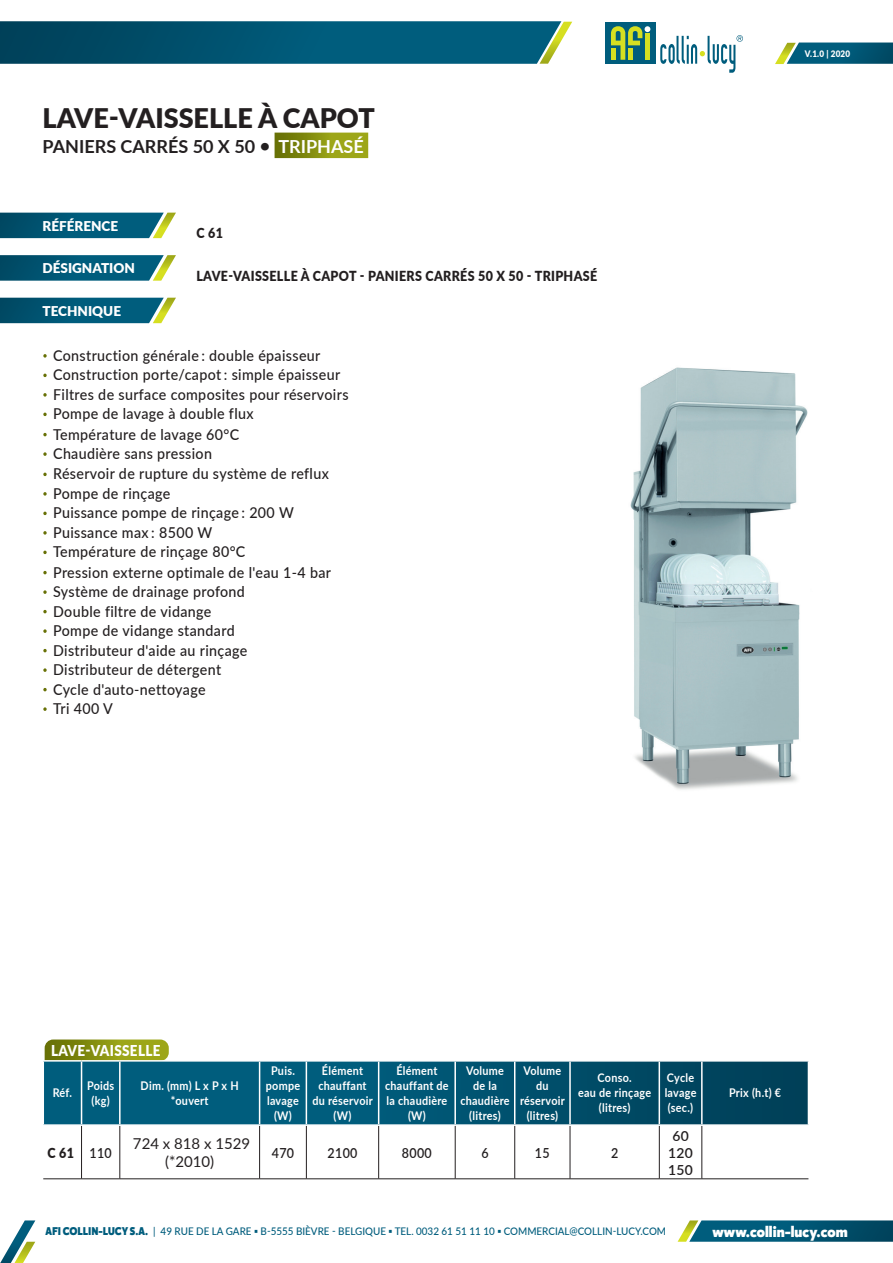
<style>
.page{position:relative;width:893px;height:1263px;background:#fff}
.page>*{position:absolute;margin:0;border:0;box-sizing:border-box;transform-origin:0 0}
.t1{font:900 27px "Lato";color:#231f20}
.t2{font:700 18px "Lato";color:#231f20}
.t3{font:500 15px "Lato";letter-spacing:.025em;color:#231f20;scale:.95 1}
.t4{font:800 15px "Karu";color:#fff}
.t5{font:15px/18px "Lato";color:#231f20;text-align:center}
.t6{font:900 15px "Lato";letter-spacing:.025em;color:#fff;scale:.9 1}
.t7{font:900 13.8px "Lato";letter-spacing:.025em;color:#231f20;scale:.9 1}
.t8{font:600 13.8px "Lato";letter-spacing:.025em;color:#231f20;scale:.9 1}
.t9{font:600 13.8px/16.6px "Lato";letter-spacing:.025em;color:#231f20;text-align:center}
.t10{font:900 13.5px "Lato";color:#fff}
.t11{font:700 12px/15px "Lato";letter-spacing:.025em;color:#fff;text-align:center;scale:.9 1}
.t12{font:500 10.5px "Lato";color:#005d7d;scale:.94 1}
.t13{font:900 9px "Lato";color:#fff;scale:.9 1}
.s1{color:#fff}
.s2{font-size:9px;color:#fff}
.s3{font-weight:600}
.s4{font-family:"Karu";font-weight:800;font-size:11.25px}
</style>
<div class="page">
<svg style="left:0;top:1220px;width:35px;height:43px"></svg>
<svg style="left:0;top:21px;width:572px;height:43px;background:#0b5b75"></svg>
<svg style="left:0;top:213px;width:176px;height:25px;background:#19677a"></svg>
<svg style="left:0;top:255px;width:176px;height:26px;background:#1d6a7d"></svg>
<svg style="left:0;top:298px;width:176px;height:25px;background:#19677a"></svg>
<svg style="left:775px;top:43px;width:118px;height:21px;background:#236e7b"></svg>
<svg style="left:678px;top:1220px;width:215px;height:22px;background:#1a6579"></svg>
<div style="left:605px;top:22px;width:51px;height:42px;background:#005d7d"></div>
<svg style="left:611px;top:26px;width:39px;height:34px"></svg>
<svg style="left:660px;top:35px;width:83px;height:38px"></svg>
<div style="left:275px;top:133px;width:93px;height:25px;background:linear-gradient(to right,#6a7306,#abb41d)"></div>
<svg style="left:45px;top:1039px;width:124px;height:21px;background:#8e971b"></svg>
<svg style="left:44px;top:1061px;width:764px;height:63px;background:#035572"></svg>
<hr style="left:259px;top:1126px;width:1px;height:52px;background:#231f20">
<hr style="left:306px;top:1126px;width:1px;height:52px;background:#231f20">
<hr style="left:378px;top:1126px;width:1px;height:52px;background:#231f20">
<hr style="left:455px;top:1126px;width:1px;height:52px;background:#231f20">
<hr style="left:514px;top:1126px;width:1px;height:52px;background:#231f20">
<hr style="left:570px;top:1126px;width:1px;height:52px;background:#231f20">
<hr style="left:659px;top:1126px;width:1px;height:52px;background:#231f20">
<hr style="left:81px;top:1126px;width:1px;height:52px;background:#231f20">
<hr style="left:120px;top:1126px;width:1px;height:52px;background:#231f20">
<hr style="left:702px;top:1126px;width:1px;height:52px;background:#231f20">
<hr style="left:43px;top:1178px;width:39px;height:1px;background:#231f20">
<hr style="left:82px;top:1178px;width:38px;height:1px;background:#231f20">
<hr style="left:120px;top:1178px;width:140px;height:1px;background:#231f20">
<hr style="left:260px;top:1178px;width:46px;height:1px;background:#231f20">
<hr style="left:306px;top:1178px;width:73px;height:1px;background:#231f20">
<hr style="left:379px;top:1178px;width:76px;height:1px;background:#231f20">
<hr style="left:455px;top:1178px;width:60px;height:1px;background:#231f20">
<hr style="left:515px;top:1178px;width:55px;height:1px;background:#231f20">
<hr style="left:570px;top:1178px;width:89px;height:1px;background:#231f20">
<hr style="left:659px;top:1178px;width:43px;height:1px;background:#231f20">
<hr style="left:702px;top:1178px;width:106px;height:1px;background:#231f20">
<hr style="left:81px;top:1061px;width:1px;height:63px;background:#fff">
<hr style="left:119px;top:1061px;width:2px;height:63px;background:#fff">
<hr style="left:259px;top:1061px;width:1px;height:63px;background:#fff">
<hr style="left:306px;top:1061px;width:1px;height:63px;background:#fff">
<hr style="left:378px;top:1061px;width:1px;height:63px;background:#fff">
<hr style="left:454px;top:1061px;width:2px;height:63px;background:#fff">
<hr style="left:514px;top:1061px;width:1px;height:63px;background:#fff">
<hr style="left:569px;top:1061px;width:2px;height:63px;background:#fff">
<hr style="left:659px;top:1061px;width:1px;height:63px;background:#fff">
<hr style="left:701px;top:1061px;width:2px;height:63px;background:#fff">
<img style="left:630px;top:367px;width:178px;height:423px">
<h1 class="t1" style="left:43px;top:98px;width:334px">LAVE-VAISSELLE À CAPOT</h1>
<p class="t2" style="left:43px;top:133px;width:323px">PANIERS CARRÉS 50 X 50 • <span class="s1">TRIPHASÉ</span></p>
<p class="t10" style="left:43px;top:216px;width:77px">RÉFÉRENCE</p>
<p class="t10" style="left:43px;top:258px;width:94px">DÉSIGNATION</p>
<p class="t10" style="left:43px;top:301px;width:80px">TECHNIQUE</p>
<p class="t7" style="left:196px;top:223px;width:31px">C 61</p>
<p class="t7" style="left:196px;top:265px;width:447px">LAVE-VAISSELLE À CAPOT - PANIERS CARRÉS 50 X 50 - TRIPHASÉ</p>
<p class="t3" style="left:43px;top:344px;width:294px"><span class="s2">•</span> Construction générale : double épaisseur</p>
<p class="t3" style="left:43px;top:364px;width:315px"><span class="s2">•</span> Construction porte/capot : simple épaisseur</p>
<p class="t3" style="left:43px;top:383px;width:324px"><span class="s2">•</span> Filtres de surface composites pour réservoirs</p>
<p class="t3" style="left:43px;top:403px;width:224px"><span class="s2">•</span> Pompe de lavage à double flux</p>
<p class="t3" style="left:43px;top:423px;width:209px"><span class="s2">•</span> Température de lavage 60°C</p>
<p class="t3" style="left:43px;top:443px;width:180px"><span class="s2">•</span> Chaudière sans pression</p>
<p class="t3" style="left:43px;top:463px;width:303px"><span class="s2">•</span> Réservoir de rupture du système de reflux</p>
<p class="t3" style="left:43px;top:482px;width:136px"><span class="s2">•</span> Pompe de rinçage</p>
<p class="t3" style="left:43px;top:502px;width:266px"><span class="s2">•</span> Puissance pompe de rinçage : 200 W</p>
<p class="t3" style="left:43px;top:521px;width:180px"><span class="s2">•</span> Puissance max : 8500 W</p>
<p class="t3" style="left:43px;top:541px;width:215px"><span class="s2">•</span> Température de rinçage 80°C</p>
<p class="t3" style="left:43px;top:561px;width:305px"><span class="s2">•</span> Pression externe optimale de l'eau 1-4 bar</p>
<p class="t3" style="left:43px;top:581px;width:215px"><span class="s2">•</span> Système de drainage profond</p>
<p class="t3" style="left:43px;top:600px;width:179px"><span class="s2">•</span> Double filtre de vidange</p>
<p class="t3" style="left:43px;top:620px;width:204px"><span class="s2">•</span> Pompe de vidange standard</p>
<p class="t3" style="left:43px;top:639px;width:217px"><span class="s2">•</span> Distributeur d'aide au rinçage</p>
<p class="t3" style="left:43px;top:659px;width:190px"><span class="s2">•</span> Distributeur de détergent</p>
<p class="t3" style="left:43px;top:678px;width:173px"><span class="s2">•</span> Cycle d'auto-nettoyage</p>
<p class="t3" style="left:43px;top:698px;width:75px"><span class="s2">•</span> Tri 400 V</p>
<p class="t13" style="left:805px;top:47px;width:52px">V.1.0 | 2020</p>
<p class="t6" style="left:51px;top:1039px;width:123px">LAVE-VAISSELLE</p>
<p class="t11" style="left:53px;top:1085px;width:23px">Réf.</p>
<p class="t11" style="left:87px;top:1077px;width:32px">Poids (kg)</p>
<p class="t11" style="left:141px;top:1077px;width:111px">Dim. (mm) L x P x H *ouvert</p>
<p class="t11" style="left:266px;top:1062px;width:40px">Puis. pompe lavage (W)</p>
<p class="t11" style="left:312px;top:1062px;width:69px">Élément chauffant du réservoir (W)</p>
<p class="t11" style="left:385px;top:1062px;width:72px">Élément chauffant de la chaudière (W)</p>
<p class="t11" style="left:460px;top:1062px;width:56px">Volume de la chaudière (litres)</p>
<p class="t11" style="left:520px;top:1062px;width:51px">Volume du réservoir (litres)</p>
<p class="t11" style="left:578px;top:1070px;width:83px">Conso.<br>eau de rinçage (litres)</p>
<p class="t11" style="left:665px;top:1070px;width:37px;text-align:left">Cycle lavage (sec.)</p>
<p class="t7" style="left:48px;top:1142px;width:73px">C 61 <span class="s3">110</span></p>
<p class="t5" style="left:133px;top:1134px;width:119px">724 x 818 x 1529 (*2010)</p>
<p class="t8" style="left:272px;top:1143px;width:26px">470</p>
<p class="t8" style="left:328px;top:1143px;width:35px">2100</p>
<p class="t8" style="left:402px;top:1143px;width:35px">8000</p>
<p class="t8" style="left:481px;top:1143px;width:10px">6</p>
<p class="t8" style="left:535px;top:1143px;width:18px">15</p>
<p class="t8" style="left:611px;top:1143px;width:10px">2</p>
<p class="t9" style="left:668px;top:1127px;width:26px">60<br>120<br>150</p>
<p class="t11" style="left:729px;top:1085px;width:59px">Prix (h.t) €</p>
<p class="t12" style="left:45px;top:1224px;width:662px"><span class="s4">AFI COLLIN-LUCY S.A.</span> | 49 RUE DE LA GARE ▪ B-5555 BIÈVRE - BELGIQUE ▪ TEL. 0032 61 51 11 10 ▪ COMMERCIAL@COLLIN-LUCY.COM</p>
<p class="t4" style="left:712px;top:1221px;width:137px">www.collin-lucy.com</p>
</div>
